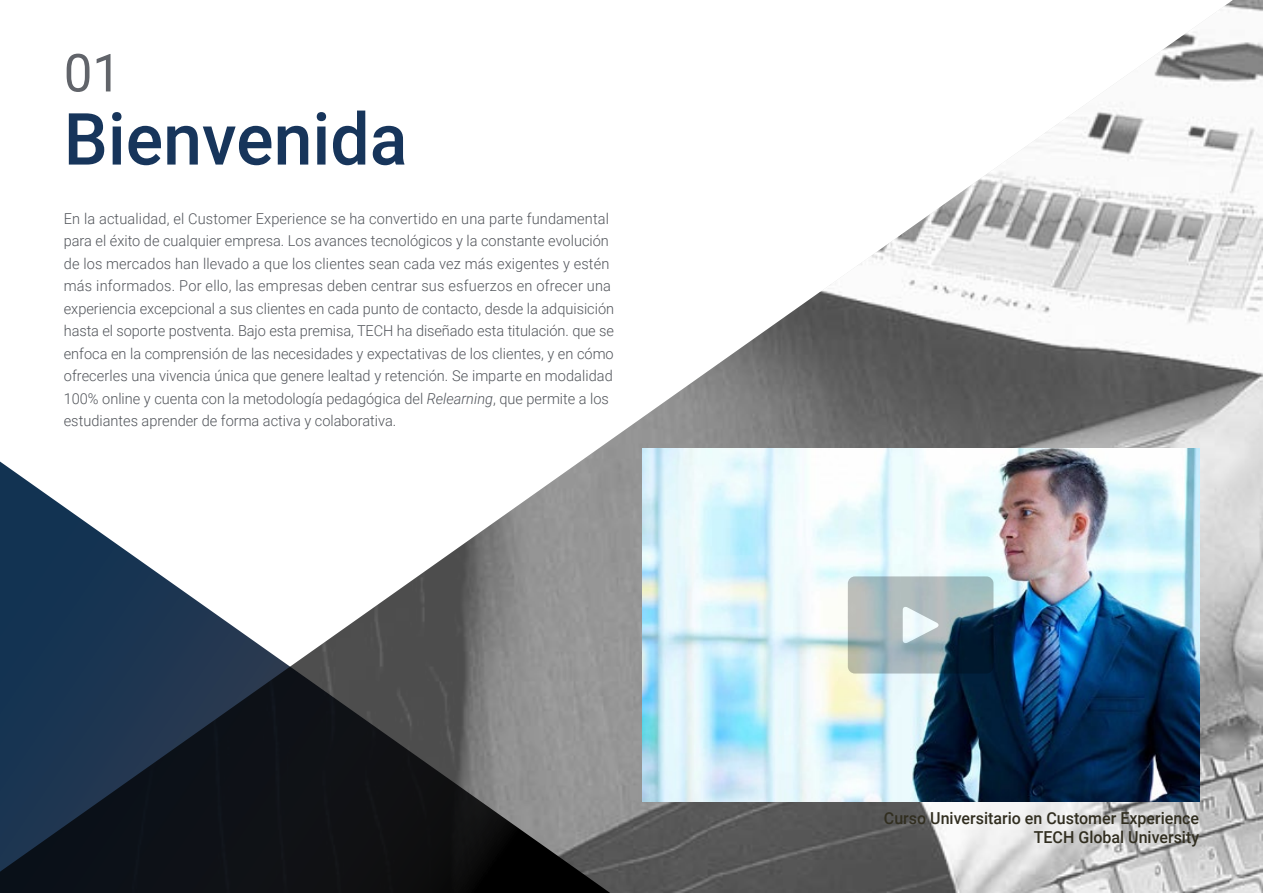
<style>
.page{position:relative;width:1263px;height:893px;background:#fff}
.page>*{position:absolute;margin:0;border:0;box-sizing:border-box;transform-origin:0 0}
.t1{font:500 72px "Roboto";color:#17355b}
.t2{font:52.5px "Roboto";color:#61646a}
.t3{font:500 16.5px/19.5px "Roboto";color:#312e20;text-align:right}
.t4{font:300 15px/22.5px "Roboto";color:#52555b}
.s1{font-style:italic}
</style>
<div class="page">
<img style="left:602px;top:0;width:661px;height:893px">
<img style="left:642px;top:448px;width:557px;height:353px">
<svg style="left:848px;top:576px;width:145px;height:97px;background:#8e9fa5"></svg>
<svg style="left:0;top:446px;width:640px;height:447px"></svg>
<h2 class="t2" style="left:64px;top:36px;width:59px">01</h2>
<h1 class="t1" style="left:64px;top:89px;width:345px">Bienvenida</h1>
<p class="t4" style="left:64px;top:207px;width:552px">En la actualidad, el Customer Experience se ha convertido en una parte fundamental para el éxito de cualquier empresa. Los avances tecnológicos y la constante evolución de los mercados han llevado a que los clientes sean cada vez más exigentes y estén más informados. Por ello, las empresas deben centrar sus esfuerzos en ofrecer una experiencia excepcional a sus clientes en cada punto de contacto, desde la adquisición hasta el soporte postventa. Bajo esta premisa, TECH ha diseñado esta titulación. que se enfoca en la comprensión de las necesidades y expectativas de los clientes, y en cómo ofrecerles una vivencia única que genere lealtad y retención. Se imparte en modalidad 100% online y cuenta con la metodología pedagógica del <span class="s1">Relearning</span>, que permite a los estudiantes aprender de forma activa y colaborativa.</p>
<p class="t3" style="left:884px;top:807px;width:317px">Curso Universitario en Customer Experience<br>TECH Global University</p>
</div>
